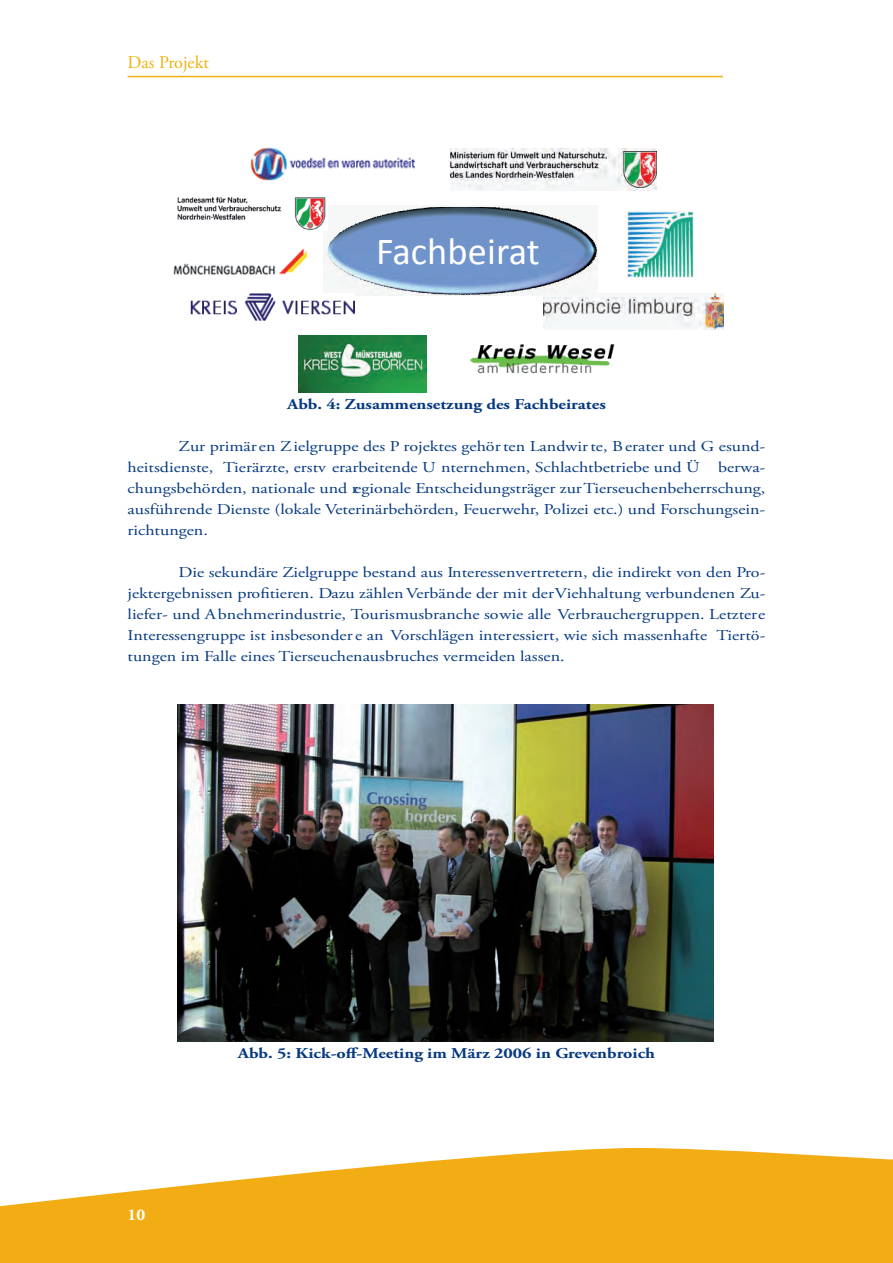
<style>
.page{position:relative;width:893px;height:1263px;background:#fff}
.page>*{position:absolute;margin:0;border:0;box-sizing:border-box;transform-origin:0 0}
.t1{font:38.4px "Calibri";letter-spacing:.005em;color:#fff}
.t2{font:18px "Adobe Garamond Pro";color:#efb211}
.t3{font:700 16.5px "Adobe Garamond Pro";color:#fff}
.t4{font:15px/21px "Adobe Garamond Pro";color:#073a81;text-align:justify;scale:1.2 1}
.t5{font:700 15px "Adobe Garamond Pro";color:#073a81;scale:1.2 1}
</style>
<div class="page">
<svg style="left:0;top:1148px;width:892px;height:115px;fill:#f2ad14"></svg>
<hr style="left:128px;top:76px;width:595px;height:1px;background:#efb211">
<svg style="left:892px;top:1159px;width:1px;height:104px"></svg>
<img style="left:323px;top:207px;width:274px;height:89px">
<img style="left:627px;top:211px;width:67px;height:67px">
<img style="left:544px;top:294px;width:180px;height:36px">
<img style="left:173px;top:248px;width:134px;height:27px">
<img style="left:190px;top:294px;width:165px;height:27px">
<img style="left:470px;top:344px;width:145px;height:30px">
<img style="left:250px;top:147px;width:165px;height:34px">
<img style="left:451px;top:149px;width:206px;height:41px">
<img style="left:177px;top:197px;width:151px;height:34px">
<img style="left:299px;top:336px;width:128px;height:56px">
<img style="left:177px;top:704px;width:537px;height:337px">
<p class="t2" style="left:128px;top:52px;width:83px">Das Projekt</p>
<h1 class="t1" style="left:376px;top:235px;width:165px">Fachbeirat</h1>
<p class="t5" style="left:287px;top:396px;width:267px">Abb. 4: Zusammensetzung des Fachbeirates</p>
<p class="t4" style="left:128px;top:436px;width:533px;text-indent:51px">Zur primären Zielgruppe des P rojektes gehör ten Landwir te, Berater und G esund&shy;heitsdienste, Tierärzte, erstv erarbeitende U nternehmen, Schlachtbetriebe und Ü berwa&shy;chungsbehörden, nationale und regionale Entscheidungsträger zur Tierseuchenbeherrschung, ausführende Dienste (lokale Veterinärbehörden, Feuerwehr, Polizei etc.) und Forschungsein&shy;richtungen.</p>
<p class="t4" style="left:128px;top:562px;width:533px;text-indent:51px">Die sekundäre Zielgruppe bestand aus Interessenvertretern, die indirekt von den Pro&shy;jektergebnissen profitieren. Dazu zählen Verbände der mit der Viehhaltung verbundenen Zu&shy;liefer- und Abnehmerindustrie, Tourismusbranche sowie alle Verbrauchergruppen. Letztere Interessengruppe ist insbesonder e an Vorschlägen interessiert, wie sich massenhafte Tiertö&shy;tungen im Falle eines Tierseuchenausbruches vermeiden lassen.</p>
<p class="t3" style="left:128px;top:1205px;width:19px">10</p>
<p class="t5" style="left:238px;top:1045px;width:349px">Abb. 5: Kick-off-Meeting im März 2006 in Grevenbroich</p>
</div>
